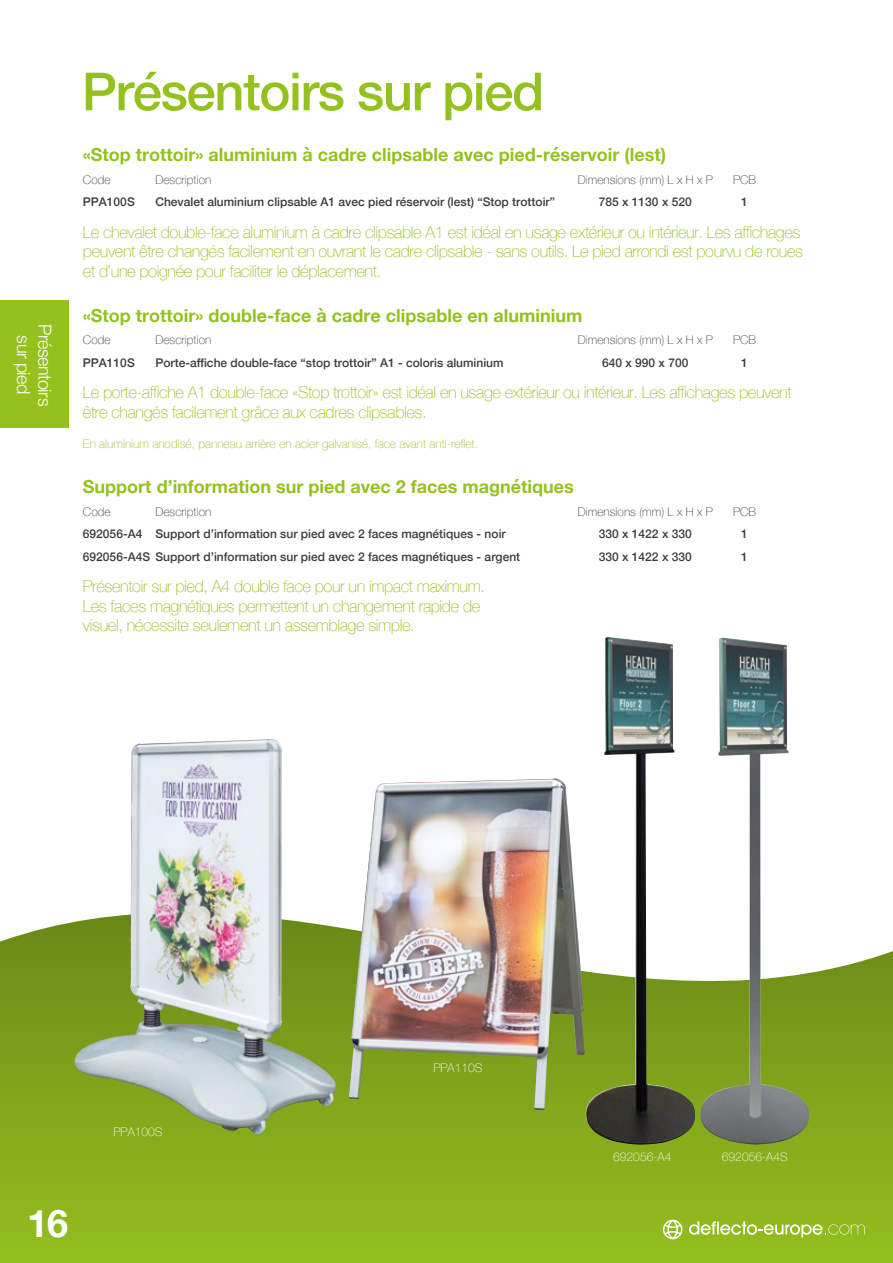
<style>
.page{position:relative;width:893px;height:1263px;background:#fff}
.page>*{position:absolute;margin:0;border:0;box-sizing:border-box;transform-origin:0 0}
.t1{font:500 52.5px "Helvetica Neue";letter-spacing:-.025em;color:#95c11f}
.t2{font:700 37.95px "Helvetica Neue";color:#fff}
.t3{font:700 18px "Helvetica Neue";color:#95c11f}
.t4{font:300 18px/21.5px "Helvetica Neue";letter-spacing:-.025em;color:#fff;text-align:center}
.t5{font:100 16.5px/19.5px "Helvetica Neue";letter-spacing:-.025em;color:#95c11f}
.t6{font:500 12px "Helvetica Neue";color:#3c3c3b}
.t7{font:100 12px "Helvetica Neue";color:#3c3c3b}
.t8{font:100 12px "Helvetica Neue";color:#95c11f}
.t9{font:100 12px "Helvetica Neue";color:#fff}
</style>
<div class="page">
<svg style="left:0;top:922px;width:893px;height:341px;background:#8bb123"></svg>
<img style="left:74px;top:739px;width:262px;height:395px">
<img style="left:349px;top:779px;width:236px;height:331px">
<img style="left:697px;top:637px;width:112px;height:508px">
<img style="left:586px;top:637px;width:109px;height:508px">
<div style="left:0;top:300px;width:68px;height:128px;background:#95c11f"></div>
<svg style="left:663px;top:1219px;width:19px;height:20px"></svg>
<svg style="left:689px;top:1221px;width:176px;height:17px;background:#a9c951"></svg>
<p class="t4" style="left:57px;top:324px;width:84px;rotate:90deg">Présentoirs sur pied</p>
<h1 class="t1" style="left:82px;top:49px;width:464px">Présentoirs sur pied</h1>
<p class="t3" style="left:83px;top:141px;width:585px">«Stop trottoir» aluminium à cadre clipsable avec pied-réservoir (lest)</p>
<p class="t7" style="left:83px;top:171px;width:29px">Code</p>
<p class="t7" style="left:155px;top:171px;width:58px">Description</p>
<p class="t7" style="left:578px;top:171px;width:136px">Dimensions (mm) L x H x P</p>
<p class="t7" style="left:733px;top:171px;width:25px">PCB</p>
<p class="t6" style="left:83px;top:193px;width:53px">PPA100S</p>
<p class="t6" style="left:155px;top:193px;width:401px">Chevalet aluminium clipsable A1 avec pied réservoir (lest) “Stop trottoir”</p>
<p class="t6" style="left:599px;top:193px;width:94px">785 x 1130 x 520</p>
<p class="t6" style="left:741px;top:193px;width:8px">1</p>
<p class="t5" style="left:83px;top:222px;width:722px">Le chevalet double-face aluminium à cadre clipsable A1 est idéal en usage extérieur ou intérieur. Les affichages peuvent être changés facilement en ouvrant le cadre clipsable - sans outils. Le pied arrondi est pourvu de roues et d’une poignée pour faciliter le déplacement.</p>
<p class="t3" style="left:83px;top:301px;width:501px">«Stop trottoir» double-face à cadre clipsable en aluminium</p>
<p class="t7" style="left:83px;top:331px;width:29px">Code</p>
<p class="t7" style="left:155px;top:331px;width:58px">Description</p>
<p class="t7" style="left:578px;top:331px;width:136px">Dimensions (mm) L x H x P</p>
<p class="t7" style="left:733px;top:331px;width:25px">PCB</p>
<p class="t6" style="left:83px;top:353px;width:53px">PPA110S</p>
<p class="t6" style="left:155px;top:353px;width:350px">Porte-affiche double-face “stop trottoir” A1 - coloris aluminium</p>
<p class="t6" style="left:602px;top:353px;width:88px">640 x 990 x 700</p>
<p class="t6" style="left:741px;top:353px;width:8px">1</p>
<p class="t5" style="left:83px;top:382px;width:710px">Le porte-affiche A1 double-face «Stop trottoir» est idéal en usage extérieur ou intérieur. Les affichages peuvent être changés facilement grâce aux cadres clipsables.</p>
<p class="t8" style="left:83px;top:435px;width:397px">En aluminium anodisé, panneau arrière en acier galvanisé, face avant anti-reflet.</p>
<p class="t3" style="left:83px;top:472px;width:492px">Support d’information sur pied avec 2 faces magnétiques</p>
<p class="t7" style="left:83px;top:502px;width:29px">Code</p>
<p class="t7" style="left:155px;top:502px;width:58px">Description</p>
<p class="t7" style="left:578px;top:502px;width:136px">Dimensions (mm) L x H x P</p>
<p class="t7" style="left:733px;top:502px;width:25px">PCB</p>
<p class="t6" style="left:83px;top:524px;width:424px">692056-A4 Support d’information sur pied avec 2 faces magnétiques - noir</p>
<p class="t6" style="left:599px;top:524px;width:94px">330 x 1422 x 330</p>
<p class="t6" style="left:741px;top:524px;width:8px">1</p>
<p class="t6" style="left:83px;top:547px;width:439px">692056-A4S Support d’information sur pied avec 2 faces magnétiques - argent</p>
<p class="t6" style="left:599px;top:547px;width:94px">330 x 1422 x 330</p>
<p class="t6" style="left:741px;top:547px;width:8px">1</p>
<p class="t5" style="left:83px;top:576px;width:403px">Présentoir sur pied, A4 double face pour un impact maximum.<br>Les faces magnétiques permettent un changement rapide de visuel, nécessite seulement un assemblage simple.</p>
<h2 class="t2" style="left:27px;top:1193px;width:43px">16</h2>
<p class="t9" style="left:114px;top:1123px;width:50px">PPA100S</p>
<p class="t9" style="left:433px;top:1058px;width:50px">PPA110S</p>
<p class="t9" style="left:613px;top:1147px;width:60px">692056-A4</p>
<p class="t9" style="left:722px;top:1147px;width:67px">692056-A4S</p>
</div>
